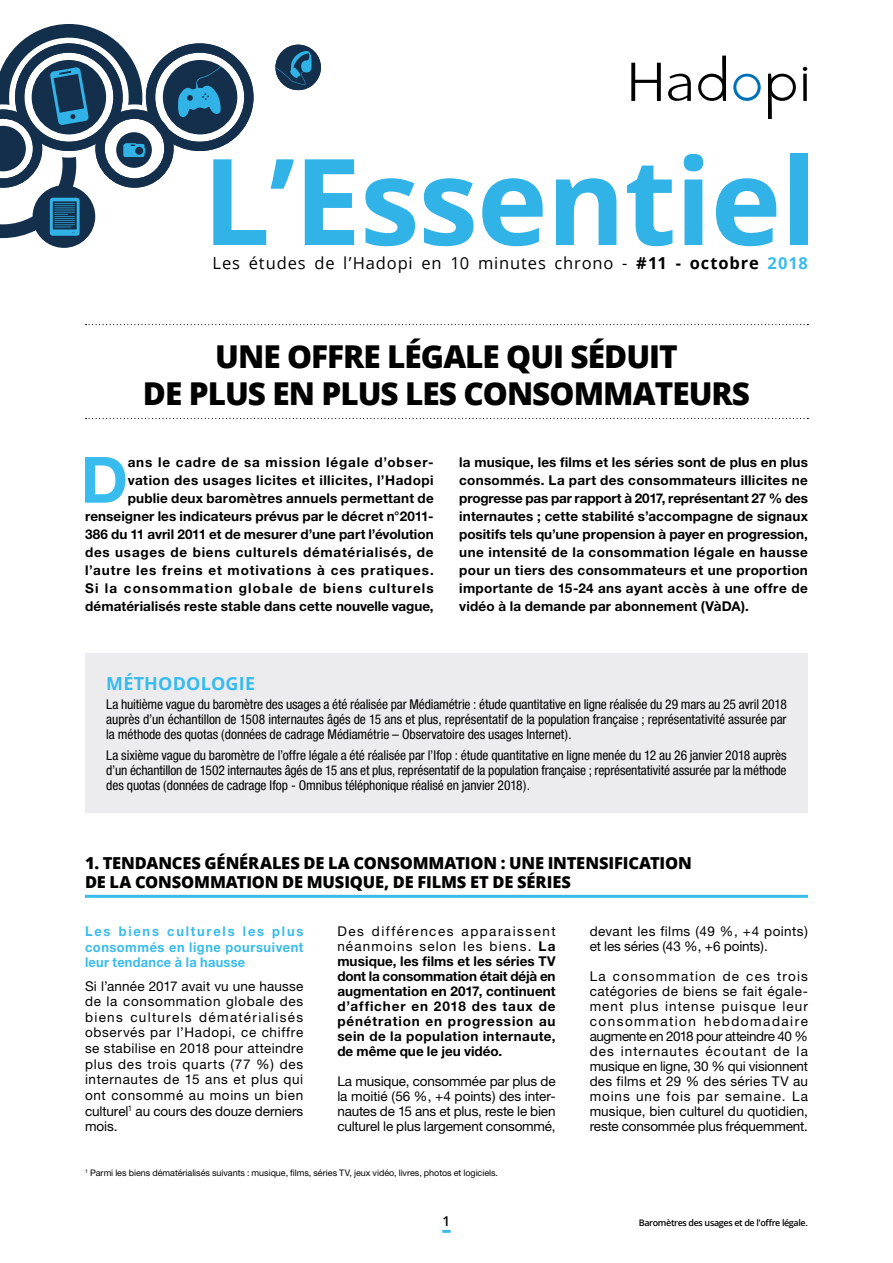
<style>
.page{position:relative;width:893px;height:1263px;background:#fff}
.page>*{position:absolute;margin:0;border:0;box-sizing:border-box;transform-origin:0 0}
.t1{font:700 120px "Open Sans";letter-spacing:-.01em;color:#32b3e7}
.t2{font:700 63.9px "Helvetica Neue";color:#38bbed}
.t3{font:800 31.5px/37.5px "Open Sans";letter-spacing:-.03em;color:#000;text-align:center}
.t4{font:700 18px "Open Sans";letter-spacing:.01em;color:#38bbed}
.t5{font:800 16.5px/19.8px "Open Sans";letter-spacing:-.01em;color:#000}
.t6{font:16.5px "Open Sans";letter-spacing:.05em;color:#000}
.t7{font:700 13.5px/18px "Helvetica Neue";letter-spacing:.03em;color:#000;text-align:justify}
.t8{font:13.5px/15px "Helvetica Neue";letter-spacing:-.005em;color:#000;text-align:justify}
.t9{font:condensed 13.5px/15px "Helvetica Neue";letter-spacing:-.005em;color:#000;text-align:justify}
.t10{font:700 13.5px/15.6px "Helvetica Neue";letter-spacing:.04em;color:#38bbed;text-align:justify;scale:.95 1}
.t11{font:13.5px/15px "Helvetica Neue";letter-spacing:.02em;color:#000}
.t12{font:600 13.5px "Open Sans";color:#000}
.t13{font:9px "Helvetica Neue";letter-spacing:-.005em;color:#000}
.t14{font:600 9px "Open Sans";letter-spacing:-.04em;color:#000}
.s1{font-weight:700}
.s2{font-weight:700;color:#38bbed}
.s3{font-weight:400}
</style>
<div class="page">
<div style="left:275px;top:45px;width:46px;height:45px;background:#132f4b;border-radius:23px"></div>
<svg style="left:275px;top:51px;width:37px;height:34px"></svg>
<svg style="left:0;top:24px;width:254px;height:224px"></svg>
<svg style="left:631px;top:63px;width:30px;height:38px"></svg>
<svg style="left:803px;top:67px;width:4px;height:4px"></svg>
<svg style="left:803px;top:74px;width:4px;height:27px"></svg>
<svg style="left:668px;top:74px;width:23px;height:27px"></svg>
<svg style="left:733px;top:74px;width:28px;height:27px"></svg>
<svg style="left:768px;top:74px;width:28px;height:45px"></svg>
<svg style="left:698px;top:56px;width:28px;height:45px"></svg>
<svg style="left:86px;top:324px;width:722px;height:1px"></svg>
<svg style="left:86px;top:418px;width:722px;height:1px"></svg>
<svg style="left:442px;top:1230px;width:9px;height:3px"></svg>
<hr style="left:85px;top:895px;width:723px;height:3px;background:#38bbed">
<div style="left:85px;top:653px;width:723px;height:160px;background:#ececee"></div>
<h1 class="t1" style="left:203px;top:117px;width:616px">L’Essentiel</h1>
<p class="t6" style="left:213px;top:251px;width:597px">Les études de l’Hadopi en 10 minutes chrono - <span class="s1">#11 - octobre</span> <span class="s2">2018</span></p>
<h3 class="t3" style="left:143px;top:336px;width:609px">UNE OFFRE LÉGALE QUI SÉDUIT<br>DE PLUS EN PLUS LES CONSOMMATEURS</h3>
<p class="t7" style="left:85px;top:453px;width:350px;text-align:right">ans le cadre de sa mission légale d’obser&shy;vation des usages licites et illicites, l’Hadopi publie deux baromètres annuels permettant de renseigner les indicateurs prévus par le décret n°2011- 386 du 11 avril 2011 et de mesurer d’une part l’évolution des usages de biens culturels dématérialisés, de l’autre les freins et motivations à ces pratiques.<br>Si la consommation globale de biens culturels dématérialisés reste stable dans cette nouvelle vague,</p>
<p class="t7" style="left:459px;top:452px;width:350px">la musique, les films et les séries sont de plus en plus consommés. La part des consommateurs illicites ne progresse pas par rapport à 2017, représentant 27 % des internautes ; cette stabilité s’accompagne de signaux positifs tels qu’une propension à payer en progression, une intensité de la consommation légale en hausse pour un tiers des consommateurs et une proportion importante de 15-24 ans ayant accès à une offre de vidéo à la demande par abonnement (VàDA).</p>
<h2 class="t2" style="left:81px;top:440px;width:49px">D</h2>
<h3 class="t4" style="left:106px;top:670px;width:150px">MÉTHODOLOGIE</h3>
<p class="t9" style="left:106px;top:696px;width:682px">La huitième vague du baromètre des usages a été réalisée par Médiamétrie : étude quantitative en ligne réalisée du 29 mars au 25 avril 2018 auprès d’un échantillon de 1508 internautes âgés de 15 ans et plus, représentatif de la population française ; représentativité assurée par la méthode des quotas (données de cadrage Médiamétrie – Observatoire des usages Internet).</p>
<p class="t9" style="left:106px;top:748px;width:682px">La sixième vague du baromètre de l’offre légale a été réalisée par l’Ifop : étude quantitative en ligne menée du 12 au 26 janvier 2018 auprès d’un échantillon de 1502 internautes âgés de 15 ans et plus, représentatif de la population française ; représentativité assurée par la méthode des quotas (données de cadrage Ifop - Omnibus téléphonique réalisé en janvier 2018).</p>
<p class="t5" style="left:85px;top:852px;width:608px">1. TENDANCES GÉNÉRALES DE LA CONSOMMATION : UNE INTENSIFICATION<br>DE LA CONSOMMATION DE MUSIQUE, DE FILMS ET DE SÉRIES</p>
<p class="t10" style="left:85px;top:923px;width:231px">Les biens culturels les plus consommés en ligne poursuivent leur tendance à la hausse</p>
<p class="t8" style="left:85px;top:978px;width:220px;line-height:15.6px">Si l’année 2017 avait vu une hausse de la consommation globale des biens culturels dématérialisés observés par l’Hadopi, ce chiffre se stabilise en 2018 pour atteindre plus des trois quarts (77 %) des internautes de 15 ans et plus qui ont consommé au moins un bien culturel<sup>1</sup> au cours des douze derniers mois.</p>
<p class="t11" style="left:590px;top:924px;width:220px">devant les films (49 %, +4 points) et les séries (43 %, +6 points).</p>
<p class="t8" style="left:590px;top:969px;width:220px">La consommation de ces trois catégories de biens se fait égale&shy;ment plus intense puisque leur consommation hebdomadaire augmente en 2018 pour atteindre 40 % des internautes écoutant de la musique en ligne, 30 % qui visionnent des films et 29 % des séries TV au moins une fois par semaine. La musique, bien culturel du quotidien, reste consommée plus fréquemment.</p>
<p class="t7" style="left:337px;top:923px;width:220px;line-height:15px"><span class="s3">Des différences apparaissent néanmoins selon les biens.</span> La musique, les films et les séries TV dont la consommation était déjà en augmentation en 2017, continuent d’afficher en 2018 des taux de pénétration en progression au sein de la population internaute, de même que le jeu vidéo.</p>
<p class="t8" style="left:337px;top:1074px;width:220px">La musique, consommée par plus de la moitié (56 %, +4 points) des inter&shy;nautes de 15 ans et plus, reste le bien culturel le plus largement consommé,</p>
<p class="t13" style="left:85px;top:1167px;width:415px"><sup>1</sup> Parmi les biens dématérialisés suivants : musique, films, séries TV, jeux vidéo, livres, photos et logiciels.</p>
<p class="t12" style="left:443px;top:1211px;width:9px">1</p>
<p class="t14" style="left:639px;top:1216px;width:171px">Baromètres des usages et de l'offre légale.</p>
</div>
